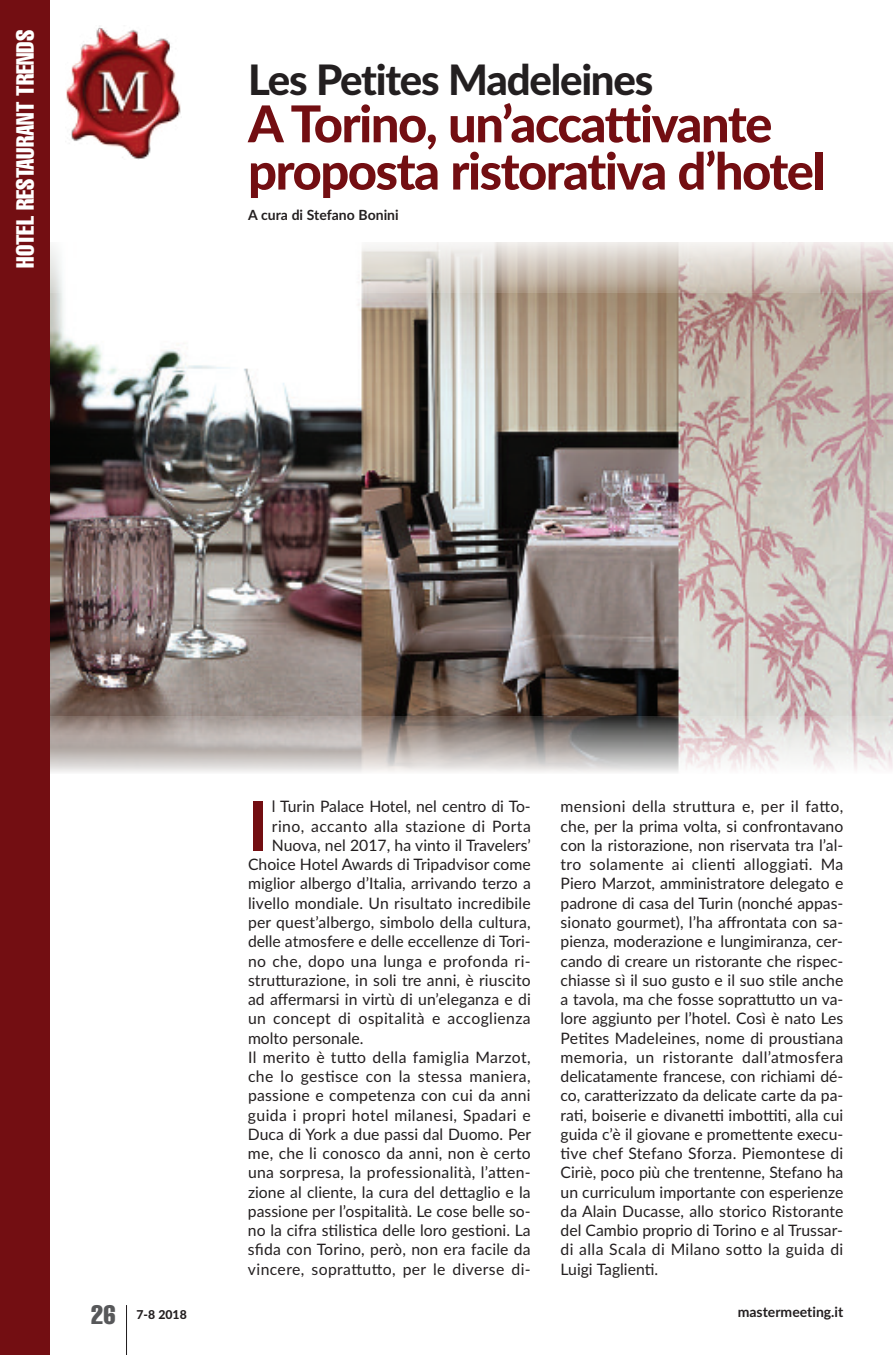
<style>
.page{position:relative;width:893px;height:1355px;background:#fff}
.page>*{position:absolute;margin:0;border:0;box-sizing:border-box;transform-origin:0 0}
.t1{font:700 68.77px "Lato";color:#730e12}
.t2{font:800 50.75px/47.2px "Lato";letter-spacing:-.03em;color:#730e12}
.t3{font:800 42px "Lato";letter-spacing:-.045em;color:#231f20}
.t4{font:extra-condensed 26.25px "Helvetica";color:#57585a}
.t5{font:extra-condensed 24.5px "Helvetica";color:#fff}
.t6{font:15.75px/19.2px "Lato";letter-spacing:.005em;color:#231f20;text-align:justify}
.t7{font:15.75px "Lato";letter-spacing:.025em;color:#231f20}
.t8{font:700 14px "Lato";color:#231f20}
.t9{font:800 12.25px "Lato";color:#231f20}
</style>
<div class="page">
<img style="left:50px;top:292px;width:843px;height:424px">
<svg style="left:50px;top:716px;width:843px;height:56px;background:#bfb8b6"></svg>
<svg style="left:50px;top:242px;width:843px;height:50px"></svg>
<hr style="left:126px;top:1305px;width:1px;height:49px;background:#231f20">
<img style="left:66px;top:25px;width:115px;height:134px">
<div style="left:0;top:0;width:50px;height:1354px;background:#730e12"></div>
<h3 class="t5" style="left:16px;top:268px;width:239px;rotate:-90deg">HOTEL RESTAURANT TRENDS</h3>
<h3 class="t3" style="left:248px;top:56px;width:407px">Les Petites Madeleines</h3>
<h2 class="t2" style="left:248px;top:101px;width:579px">a torino, un’accattivante proposta ristorativa d’hotel</h2>
<p class="t8" style="left:248px;top:206px;width:152px">A cura di Stefano Bonini</p>
<h3 class="t4" style="left:91px;top:1305px;width:26px">26</h3>
<h1 class="t1" style="left:248px;top:787px;width:22px">I</h1>
<p class="t6" style="left:272px;top:797px;width:260px">l Turin Palace Hotel, nel centro di To-</p>
<p class="t7" style="left:272px;top:817px;width:260px">rino, accanto alla stazione di Porta</p>
<p class="t6" style="left:272px;top:835px;width:261px">Nuova, nel 2017, ha vinto il Travelers’</p>
<p class="t6" style="left:248px;top:855px;width:284px">Choice Hotel Awards di Tripadvisor come</p>
<p class="t6" style="left:248px;top:874px;width:284px">miglior albergo d’Italia, arrivando terzo a</p>
<p class="t6" style="left:248px;top:893px;width:284px">livello mondiale. Un risultato incredibile</p>
<p class="t6" style="left:248px;top:912px;width:284px">per quest’albergo, simbolo della cultura,</p>
<p class="t6" style="left:248px;top:932px;width:284px">delle atmosfere e delle eccellenze di Tori-</p>
<p class="t7" style="left:248px;top:951px;width:284px">no che, dopo una lunga e profonda ri-</p>
<p class="t6" style="left:248px;top:970px;width:284px">strutturazione, in soli tre anni, è riuscito</p>
<p class="t6" style="left:248px;top:989px;width:284px">ad affermarsi in virtù di un’eleganza e di</p>
<p class="t7" style="left:248px;top:1009px;width:284px">un concept di ospitalità e accoglienza</p>
<p class="t6" style="left:248px;top:1028px;width:117px">molto personale.</p>
<p class="t7" style="left:248px;top:1048px;width:284px">Il merito è tutto della famiglia Marzot,</p>
<p class="t7" style="left:248px;top:1067px;width:284px">che lo gestisce con la stessa maniera,</p>
<p class="t6" style="left:248px;top:1086px;width:284px">passione e competenza con cui da anni</p>
<p class="t7" style="left:248px;top:1105px;width:284px">guida i propri hotel milanesi, Spadari e</p>
<p class="t6" style="left:248px;top:1124px;width:285px">Duca di York a due passi dal Duomo. Per</p>
<p class="t6" style="left:248px;top:1143px;width:284px">me, che li conosco da anni, non è certo</p>
<p class="t6" style="left:248px;top:1163px;width:284px">una sorpresa, la professionalità, l’atten-</p>
<p class="t6" style="left:248px;top:1182px;width:284px">zione al cliente, la cura del dettaglio e la</p>
<p class="t6" style="left:248px;top:1201px;width:284px">passione per l’ospitalità. Le cose belle so-</p>
<p class="t6" style="left:248px;top:1220px;width:284px">no la cifra stilistica delle loro gestioni. La</p>
<p class="t6" style="left:248px;top:1240px;width:284px">sfida con Torino, però, non era facile da</p>
<p class="t7" style="left:248px;top:1259px;width:284px">vincere, soprattutto, per le diverse di-</p>
<p class="t6" style="left:561px;top:797px;width:284px">mensioni della struttura e, per il fatto, che, per la prima volta, si confrontavano con la ristorazione, non riservata tra l’al&shy;tro solamente ai clienti alloggiati. Ma Piero Marzot, amministratore delegato e padrone di casa del Turin (nonché appas&shy;sionato gourmet), l’ha affrontata con sa&shy;pienza, moderazione e lungimiranza, cer&shy;cando di creare un ristorante che rispec&shy;chiasse sì il suo gusto e il suo stile anche a tavola, ma che fosse soprattutto un va&shy;lore aggiunto per l’hotel. Così è nato Les Petites Madeleines, nome di proustiana memoria, un ristorante dall’atmosfera delicatamente francese, con richiami dé&shy;co, caratterizzato da delicate carte da pa&shy;rati, boiserie e divanetti imbottiti, alla cui guida c’è il giovane e promettente execu&shy;tive chef Stefano Sforza. Piemontese di Ciriè, poco più che trentenne, Stefano ha un curriculum importante con esperienze da Alain Ducasse, allo storico Ristorante del Cambio proprio di Torino e al Trussar&shy;di alla Scala di Milano sotto la guida di Luigi Taglienti.</p>
<p class="t9" style="left:136px;top:1307px;width:52px">7-8 2018</p>
<p class="t8" style="left:738px;top:1303px;width:107px">mastermeeting.it</p>
</div>
